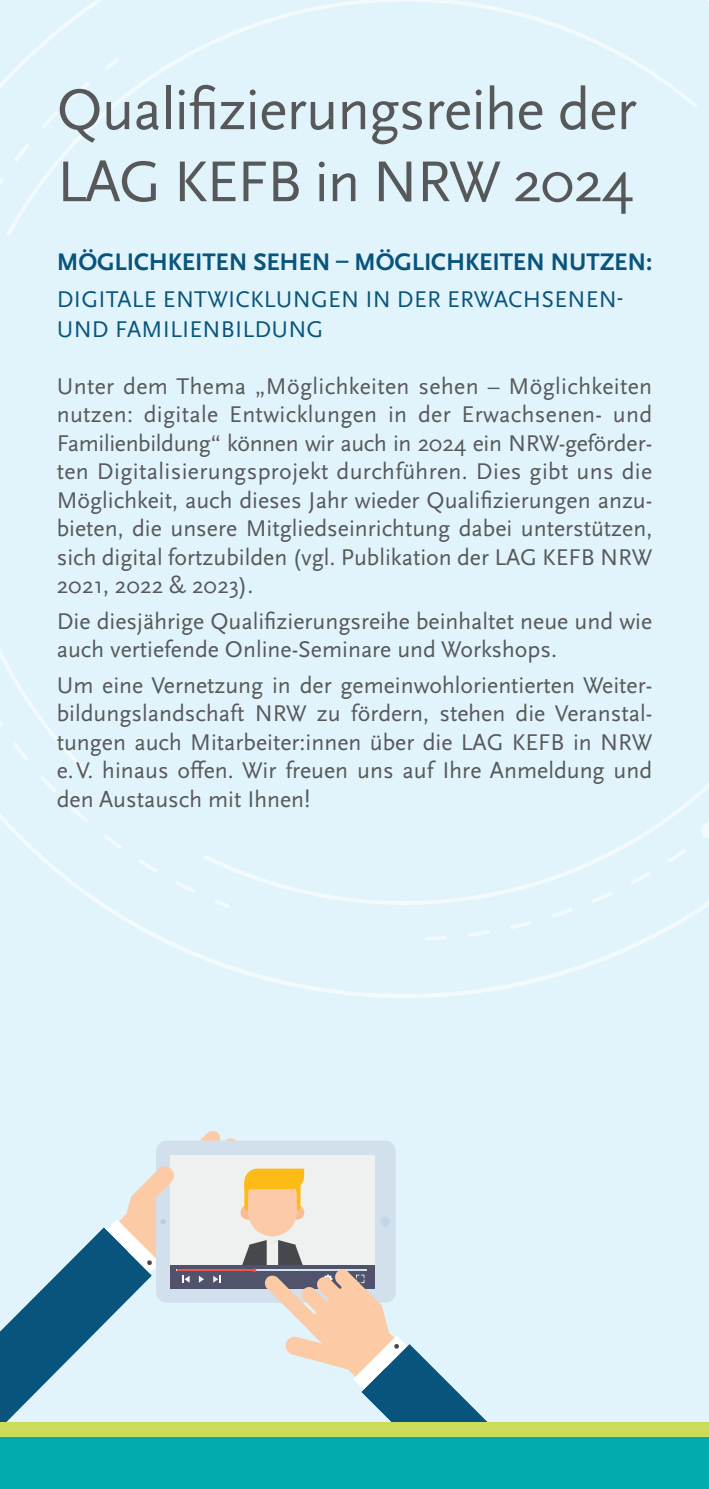
<style>
.page{position:relative;width:709px;height:1489px;background:#fff}
.page>*{position:absolute;margin:0;border:0;box-sizing:border-box;transform-origin:0 0}
.t1{font:60px/72px "Scala Sans Pro";letter-spacing:-.015em;color:#57585a}
.t2{font:700 25px "Scala Sans Pro";letter-spacing:-.005em;color:#08547c}
.t3{font:23.75px/28.5px "Scala Sans Pro";color:#57585a;text-align:justify}
.t4{font:23.75px/30px "Scala Sans Pro";letter-spacing:.01em;color:#08547c}
</style>
<div class="page">
<div style="left:0;top:0;width:709px;height:1488px;background:#e1f4fc"></div>
<svg style="left:0;top:1131px;width:488px;height:291px"></svg>
<svg style="left:0;top:814px;width:647px;height:184px"></svg>
<svg style="left:6px;top:0;width:691px;height:235px"></svg>
<svg style="left:203px;top:783px;width:506px;height:158px"></svg>
<svg style="left:591px;top:891px;width:21px;height:12px"></svg>
<svg style="left:70px;top:806px;width:19px;height:17px"></svg>
<svg style="left:551px;top:907px;width:22px;height:11px"></svg>
<svg style="left:468px;top:930px;width:21px;height:6px"></svg>
<svg style="left:510px;top:920px;width:21px;height:9px"></svg>
<svg style="left:103px;top:833px;width:19px;height:16px"></svg>
<svg style="left:138px;top:858px;width:20px;height:15px"></svg>
<svg style="left:214px;top:899px;width:15px;height:9px"></svg>
<svg style="left:175px;top:880px;width:21px;height:13px"></svg>
<svg style="left:0;top:649px;width:91px;height:144px"></svg>
<svg style="left:14px;top:143px;width:16px;height:19px"></svg>
<svg style="left:71px;top:81px;width:19px;height:17px"></svg>
<svg style="left:41px;top:111px;width:18px;height:18px"></svg>
<svg style="left:104px;top:57px;width:15px;height:13px"></svg>
<svg style="left:425px;top:935px;width:22px;height:5px"></svg>
<svg style="left:0;top:178px;width:4px;height:7px"></svg>
<svg style="left:630px;top:871px;width:21px;height:13px"></svg>
<svg style="left:667px;top:848px;width:20px;height:15px"></svg>
<svg style="left:701px;top:821px;width:8px;height:17px"></svg>
<div style="left:0;top:1422px;width:709px;height:29px;background:#cbdc5a"></div>
<div style="left:0;top:1436px;width:709px;height:52px;background:#00aaad"></div>
<h1 class="t1" style="left:57px;top:74px;width:581px">Qualifizierungsreihe der<br>LAG KEFB in NRW 2024</h1>
<p class="t2" style="left:57px;top:247px;width:597px">MÖGLICHKEITEN SEHEN – MÖGLICHKEITEN NUTZEN:</p>
<p class="t4" style="left:57px;top:284px;width:568px">DIGITALE ENTWICKLUNGEN IN DER ERWACHSENEN-<br>UND FAMILIENBILDUNG</p>
<p class="t3" style="left:57px;top:371px;width:597px">Unter dem Thema „Möglichkeiten sehen – Möglichkeiten nutzen: digitale Entwicklungen in der Erwachsenen- und Familienbildung“ können wir auch in 2024 ein NRW-geförder&shy;ten Digitalisierungsprojekt durchführen. Dies gibt uns die Möglichkeit, auch dieses Jahr wieder Qualifizierungen anzu&shy;bieten, die unsere Mitgliedseinrichtung dabei unterstützen, sich digital fortzubilden (vgl. Publikation der LAG KEFB NRW 2021, 2022 &amp; 2023).</p>
<p class="t3" style="left:57px;top:607px;width:597px">Die diesjährige Qualifizierungsreihe beinhaltet neue und wie auch vertiefende Online-Seminare und Workshops.</p>
<p class="t3" style="left:57px;top:671px;width:597px">Um eine Vernetzung in der gemeinwohlorientierten Weiter&shy;bildungslandschaft NRW zu fördern, stehen die Veranstal&shy;tungen auch Mitarbeiter:innen über die LAG KEFB in NRW e.V. hinaus offen. Wir freuen uns auf Ihre Anmeldung und den Austausch mit Ihnen!</p>
</div>
